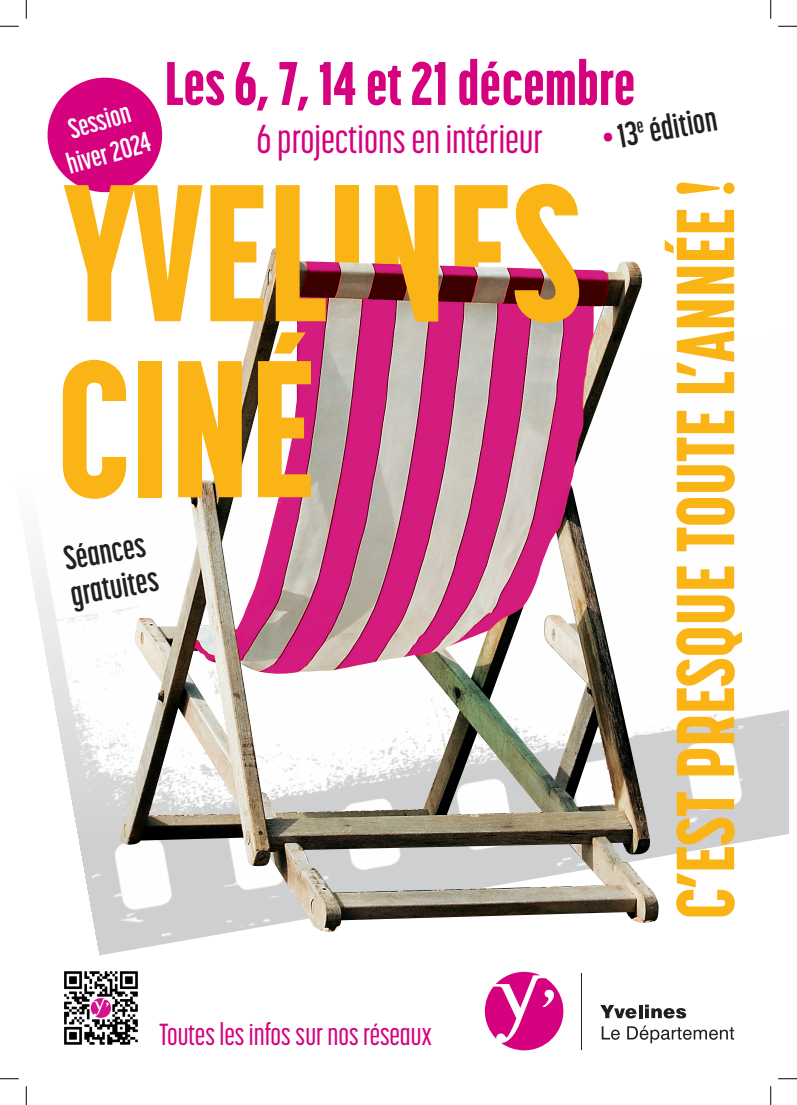
<style>
.page{position:relative;width:797px;height:1105px;background:#fff}
.page>*{position:absolute;margin:0;border:0;box-sizing:border-box;transform-origin:0 0}
.t1{font:800 192.75px/176px "Korolev Compressed";color:#fbb416}
.t2{font:800 81.25px "Korolev Compressed";color:#fbb416}
.t3{font:800 60.75px "Korolev Compressed";color:#d6017f}
.t4{font:500 40px "Korolev Compressed";color:#d6017f}
.t5{font:700 33.5px/35.8px "Korolev Compressed";color:#231f20}
.t6{font:500 30.25px "Korolev Compressed";letter-spacing:-.015em;color:#d6017f}
.t7{font:700 28.12px/33.8px "Korolev Compressed";color:#fff;text-align:center}
.s1{font-weight:500;color:#d6017f}
</style>
<div class="page">
<img style="left:28px;top:552px;width:760px;height:404px">
<svg style="left:600px;top:1005px;width:36px;height:13px"></svg>
<svg style="left:639px;top:1005px;width:3px;height:13px"></svg>
<svg style="left:645px;top:1005px;width:41px;height:13px"></svg>
<svg style="left:601px;top:1026px;width:18px;height:14px"></svg>
<svg style="left:627px;top:1025px;width:107px;height:18px"></svg>
<hr style="left:581px;top:974px;width:1px;height:76px;background:#231f20">
<svg style="left:485px;top:972px;width:78px;height:78px"></svg>
<svg style="left:47px;top:77px;width:116px;height:116px"></svg>
<img style="left:119px;top:248px;width:540px;height:684px">
<img style="left:64px;top:971px;width:74px;height:74px">
<svg style="left:399px;top:259px;width:39px;height:63px;background:#e4a52b"></svg>
<svg style="left:0;top:25px;width:19px;height:2px"></svg>
<svg style="left:778px;top:25px;width:19px;height:2px"></svg>
<svg style="left:0;top:1078px;width:19px;height:1px"></svg>
<svg style="left:778px;top:1078px;width:19px;height:1px"></svg>
<svg style="left:25px;top:0;width:2px;height:19px"></svg>
<svg style="left:25px;top:1086px;width:2px;height:19px"></svg>
<svg style="left:770px;top:0;width:1px;height:19px"></svg>
<svg style="left:770px;top:1086px;width:1px;height:19px"></svg>
<p class="t7" style="left:53px;top:116px;width:88px;rotate:-16deg">Session hiver 2024</p>
<h3 class="t3" style="left:165px;top:48px;width:472px">Les 6, 7, 14 et 21 décembre</h3>
<h3 class="t4" style="left:257px;top:117px;width:288px">6 projections en intérieur</h3>
<p class="t5" style="left:599px;top:121px;width:117px;rotate:-10deg"><span class="s1">•</span> 13<sup>e</sup> édition</p>
<h1 class="t1" style="left:327px;top:162px;width:187px">INE</h1>
<h2 class="t2" style="left:658px;top:919px;width:740px;rotate:-90deg">C’EST PRESQUE TOUTE L’ANNÉE !</h2>
<h1 class="t1" style="left:56px;top:162px;width:527px">YVEL S<br>CINÉ</h1>
<p class="t5" style="left:61px;top:541px;width:90px;rotate:-10deg">Séances gratuites</p>
<p class="t6" style="left:159px;top:1018px;width:274px">Toutes les infos sur nos réseaux</p>
</div>
